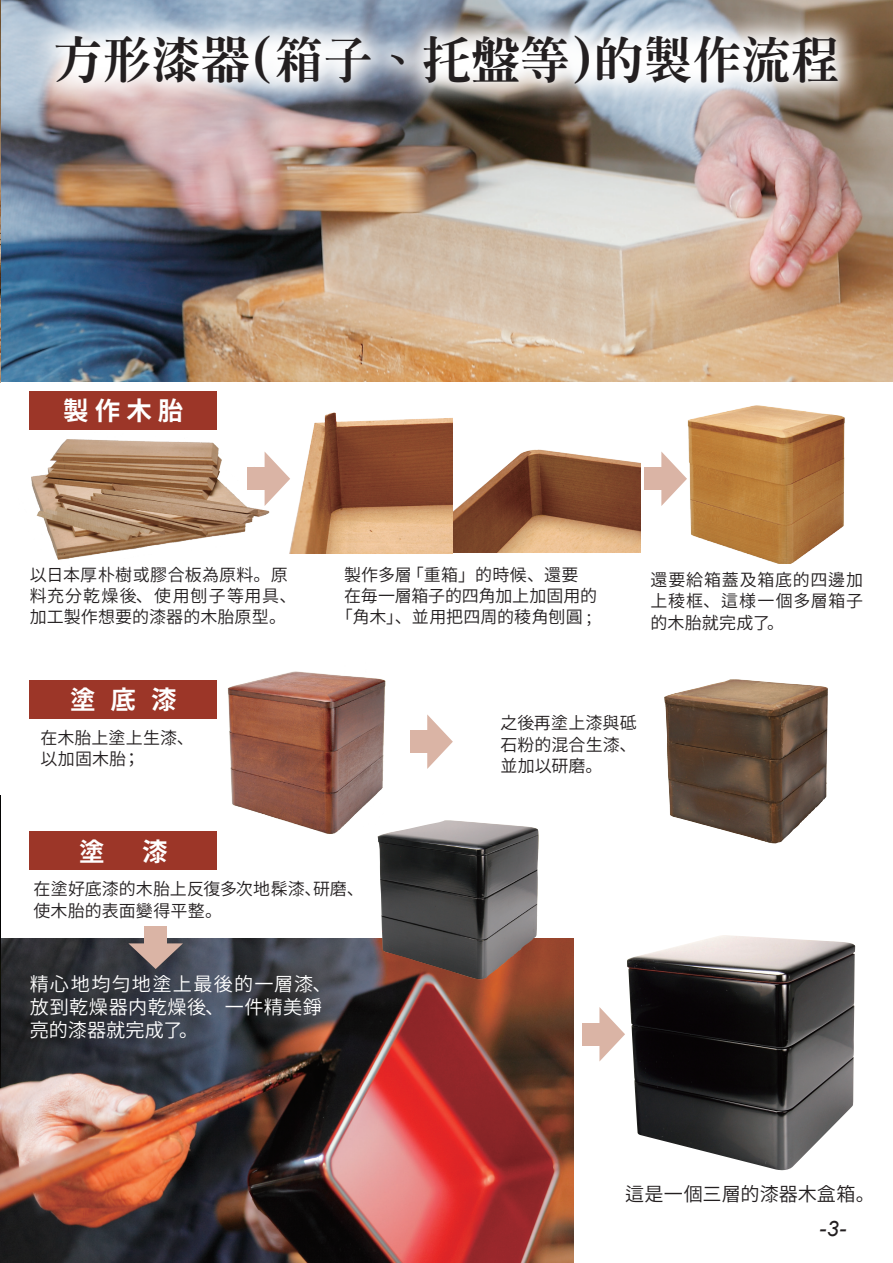
<style>
.page{position:relative;width:893px;height:1263px;background:#fff}
.page>*{position:absolute;margin:0;border:0;box-sizing:border-box;transform-origin:0 0}
.t1{font:48.9px "MPAR Ming Cna H";letter-spacing:.005em;color:#231f20}
.t2{font:700 25.5px "Source Han Sans TC";color:#fff}
.t3{font:italic 21.3px "Arial";color:#231f20}
.t4{font:19.2px/23.4px "Source Han Sans TC";letter-spacing:.035em;color:#fff}
.t5{font:19.2px "Source Han Sans TC";letter-spacing:.005em;color:#231f20}
.t6{font:16.95px/21.3px "Source Han Sans TC";letter-spacing:.01em;color:#231f20}
</style>
<div class="page">
<img style="left:627px;top:935px;width:228px;height:236px">
<img style="left:0;top:938px;width:573px;height:325px">
<img style="left:378px;top:820px;width:161px;height:159px">
<svg style="left:599px;top:1007px;width:26px;height:54px"></svg>
<div style="left:583px;top:1023px;width:26px;height:22px;background:#dab4a5"></div>
<img style="left:452px;top:429px;width:189px;height:123px">
<img style="left:289px;top:412px;width:163px;height:141px">
<img style="left:687px;top:405px;width:158px;height:159px">
<img style="left:31px;top:439px;width:238px;height:121px">
<svg style="left:265px;top:451px;width:25px;height:55px"></svg>
<div style="left:248px;top:468px;width:26px;height:22px;background:#dab4a5"></div>
<svg style="left:661px;top:452px;width:26px;height:54px"></svg>
<div style="left:644px;top:468px;width:27px;height:22px;background:#dab4a5"></div>
<img style="left:0;top:795px;width:1px;height:292px">
<img style="left:0;top:0;width:893px;height:383px">
<svg style="left:29px;top:9px;width:836px;height:102px"></svg>
<div style="left:30px;top:832px;width:187px;height:38px;background:#9c3628"></div>
<div style="left:30px;top:680px;width:187px;height:39px;background:#9c3628"></div>
<div style="left:30px;top:391px;width:187px;height:38px;background:#9c3628"></div>
<img style="left:227px;top:671px;width:160px;height:166px">
<img style="left:664px;top:679px;width:164px;height:164px">
<svg style="left:427px;top:714px;width:26px;height:55px"></svg>
<div style="left:410px;top:731px;width:27px;height:22px;background:#dab4a5"></div>
<svg style="left:128px;top:943px;width:55px;height:26px"></svg>
<div style="left:145px;top:926px;width:22px;height:27px;background:#dab4a5"></div>
<h1 class="t1" style="left:54px;top:35px;width:788px">方形漆器（箱子、托盤等）的製作流程</h1>
<h2 class="t2" style="left:63px;top:396px;width:122px">製 作 木 胎</h2>
<p class="t6" style="left:336px;top:564px;width:263px;text-align:center">製作多層「重箱」的時候、還要<br>在毎一層箱子的四角加上加固用的「角木」、並用把四周的稜角刨圓 ;</p>
<p class="t6" style="left:30px;top:564px;width:268px">以日本厚朴樹或膠合板為原料。原料充分乾燥後、使用刨子等用具、加工製作想要的漆器的木胎原型。</p>
<p class="t6" style="left:651px;top:570px;width:214px;text-align:justify">還要給箱蓋及箱底的四邊加上稜框、這様一個多層箱子的木胎就完成了。</p>
<h2 class="t2" style="left:70px;top:685px;width:108px">塗 底 漆</h2>
<p class="t6" style="left:40px;top:727px;width:155px">在木胎上塗上生漆、以加固木胎；</p>
<h2 class="t2" style="left:79px;top:837px;width:90px">塗　 漆</h2>
<p class="t6" style="left:34px;top:879px;width:332px">在塗好底漆的木胎上反復多次地髹漆、研磨、使木胎的表面變得平整。</p>
<p class="t4" style="left:30px;top:972px;width:303px">精心地均匀地塗上最後的一層漆、放到乾燥器内乾燥後、一件精美錚亮的漆器就完成了。</p>
<p class="t6" style="left:500px;top:713px;width:138px;text-align:justify">之後再塗上漆與砥石粉的混合生漆、並加以研磨。</p>
<p class="t5" style="left:625px;top:1183px;width:251px">這是一個三層的漆器木盒箱。</p>
<p class="t3" style="left:819px;top:1214px;width:29px">-3-</p>
</div>
